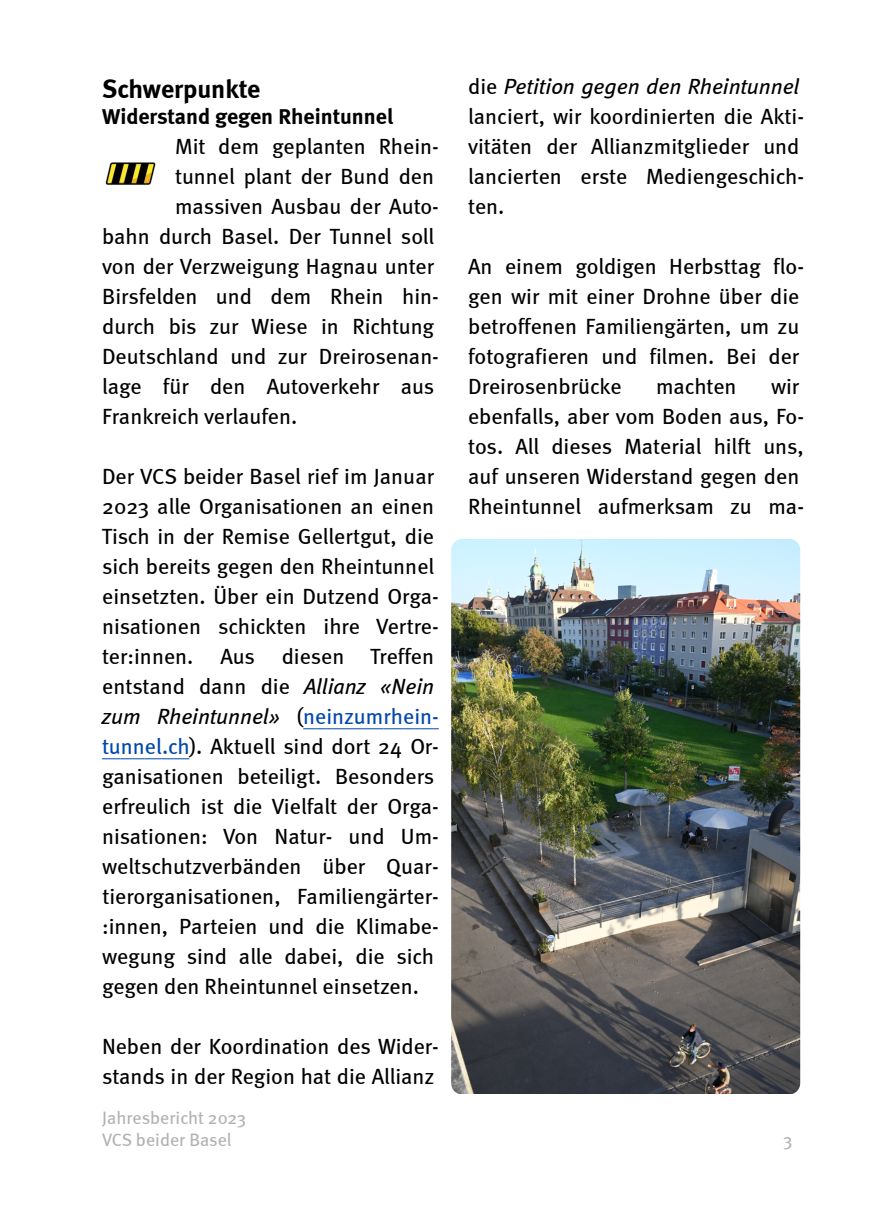
<style>
.page{position:relative;width:874px;height:1225px;background:#fff}
.page>*{position:absolute;margin:0;border:0;box-sizing:border-box;transform-origin:0 0}
.t1{font:700 26px "Meta";letter-spacing:-.005em;color:#000}
.t2{font:22px/30px "Meta";color:#000}
.t3{font:700 22px "Meta";color:#000}
.t4{font:18px/22px "Meta";color:#b2b2b1}
.s1{font-style:italic}
.s2{color:#0047ab}
</style>
<div class="page">
<svg style="left:303px;top:728px;width:135px;height:1px"></svg>
<svg style="left:102px;top:758px;width:87px;height:1px"></svg>
<img style="left:451px;top:539px;width:348px;height:554px;border-radius:11px">
<img style="left:105px;top:162px;width:51px;height:23px">
<p class="t1" style="left:102px;top:74px;width:159px">Schwerpunkte</p>
<p class="t3" style="left:102px;top:103px;width:292px">Widerstand gegen Rheintunnel</p>
<p class="t2" style="left:175px;top:131px;width:265px">Mit dem geplanten Rhein-</p>
<p class="t2" style="left:175px;top:161px;width:260px">tunnel plant der Bund den</p>
<p class="t2" style="left:175px;top:191px;width:265px">massiven Ausbau der Auto-</p>
<p class="t2" style="left:102px;top:221px;width:333px">bahn durch Basel. Der Tunnel soll</p>
<p class="t2" style="left:102px;top:251px;width:333px">von der Verzweigung Hagnau unter</p>
<p class="t2" style="left:102px;top:281px;width:338px">Birsfelden und dem Rhein hin-</p>
<p class="t2" style="left:102px;top:311px;width:333px">durch bis zur Wiese in Richtung</p>
<p class="t2" style="left:102px;top:341px;width:338px">Deutschland und zur Dreirosenan-</p>
<p class="t2" style="left:102px;top:371px;width:333px">lage für den Autoverkehr aus</p>
<p class="t2" style="left:102px;top:401px;width:197px">Frankreich verlaufen.</p>
<p class="t2" style="left:102px;top:461px;width:338px">Der VCS beider Basel rief im Januar 2023 alle Organisationen an einen Tisch in der Remise Gellertgut, die sich bereits gegen den Rheintunnel einsetzten. Über ein Dutzend Orga&shy;nisationen schickten ihre Vertre&shy;ter:innen. Aus diesen Treffen entstand dann die <span class="s1">Allianz «Nein zum Rheintunnel»</span> (<span class="s2">neinzumrhein&shy;tunnel.ch</span>). Aktuell sind dort 24 Or&shy;ganisationen beteiligt. Besonders erfreulich ist die Vielfalt der Orga&shy;nisationen: Von Natur- und Um&shy;weltschutzverbänden über Quar&shy;tierorganisationen, Familiengärter-:innen, Parteien und die Klimabe&shy;wegung sind alle dabei, die sich gegen den Rheintunnel einsetzen.</p>
<p class="t2" style="left:102px;top:1031px;width:338px">Neben der Koordination des Wider&shy;stands in der Region hat die Allianz</p>
<p class="t4" style="left:102px;top:1106px;width:145px">Jahresbericht 2023<br>VCS beider Basel</p>
<p class="t2" style="left:468px;top:72px;width:337px">die <span class="s1">Petition gegen den Rheintunnel </span>lanciert, wir koordinierten die Akti&shy;vitäten der Allianzmitglieder und lancierten erste Mediengeschich&shy;ten.</p>
<p class="t2" style="left:468px;top:252px;width:337px">An einem goldigen Herbsttag flo&shy;gen wir mit einer Drohne über die betroffenen Familiengärten, um zu fotografieren und filmen. Bei der<br>Dreirosenbrücke</p>
<p class="t2" style="left:655px;top:372px;width:82px">machten</p>
<p class="t2" style="left:468px;top:372px;width:337px;text-indent:303px">wir ebenfalls, aber vom Boden aus, Fo&shy;tos. All dieses Material hilft uns, auf unseren Widerstand gegen den<br>Rheintunnel aufmerksam zu ma-</p>
<p class="t4" style="left:782px;top:1128px;width:11px">3</p>
</div>
